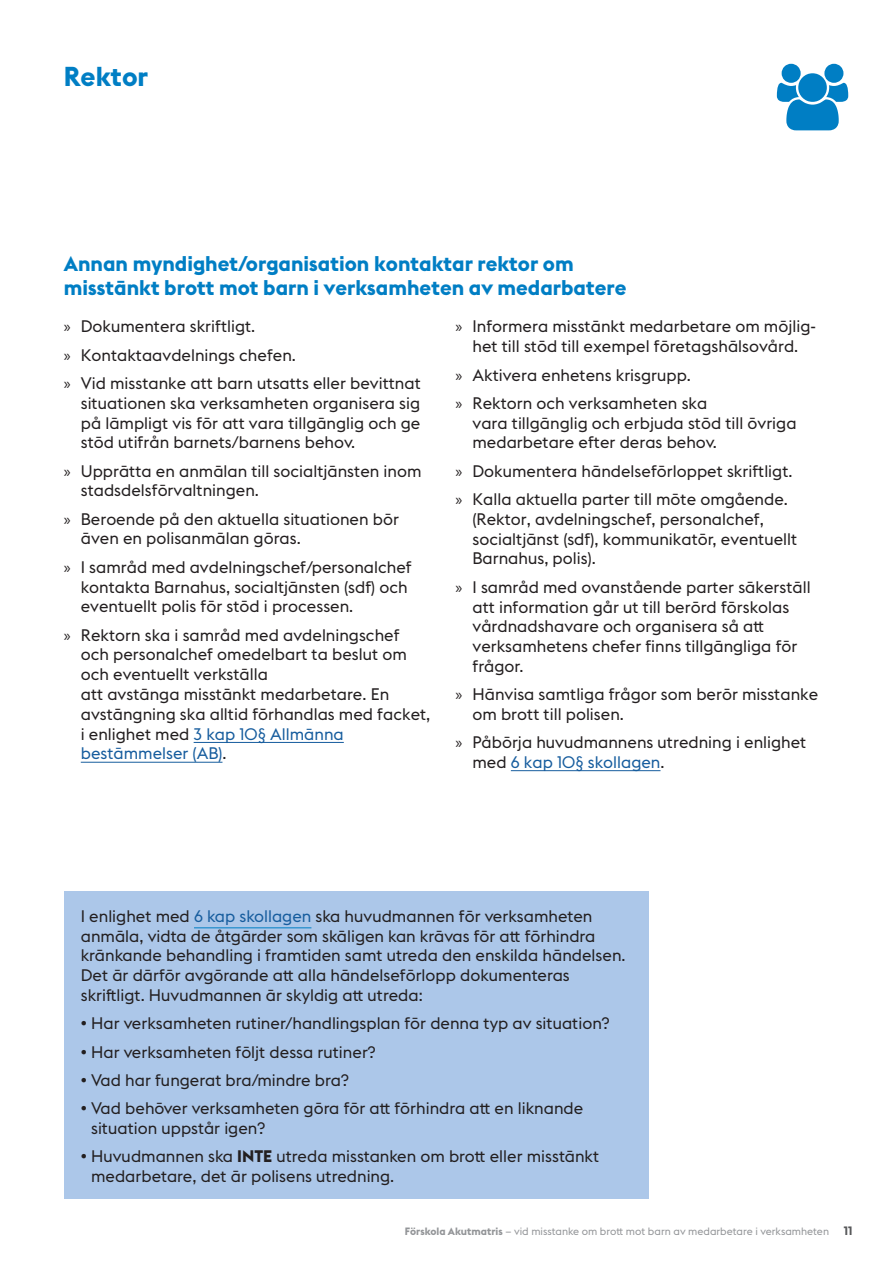
<style>
.page{position:relative;width:893px;height:1263px;background:#fff}
.page>*{position:absolute;margin:0;border:0;box-sizing:border-box;transform-origin:0 0}
.mellis{font:700 27px "Stockholm Type Display";color:#007ec4}
.mellis-2{font:700 21px/24.9px "Stockholm Type Display";color:#007ec4}
.bröd{font:16.5px/19.8px "Stockholm Type Display";color:#231f20}
.t1{font:10.5px "Stockholm Type";color:#939598}
.s1{font-family:"Myriad Pro"}
.s2{color:#175d9e}
.s3{font-weight:700}
.s4{font-weight:700;font-size:12px;color:#57585a}
</style>
<div class="page">
<div style="left:64px;top:891px;width:584px;height:308px;background:#acc7e9"></div>
<hr style="left:194px;top:927px;width:117px;height:1px;background:#007ec4">
<hr style="left:511px;top:770px;width:149px;height:1px;background:#175d9e">
<hr style="left:194px;top:742px;width:150px;height:1px;background:#175d9e">
<hr style="left:81px;top:762px;width:141px;height:1px;background:#175d9e">
<p class="mellis" style="left:64px;top:57px;width:86px">Rektor</p>
<p class="mellis-2" style="left:64px;top:250px;width:564px">Annan myndighet/organisation kontaktar rektor om misstänkt brott mot barn i verksamheten av medarbatere</p>
<p class="bröd" style="left:64px;top:312px;width:359px;line-height:28.3px"><span class="s1">»</span> Dokumentera skriftligt.<br><span class="s1">»</span> Kontakta avdelnings chefen.<br><span class="s1">»</span> Vid misstanke att barn utsatts eller bevittnat</p>
<p class="bröd" style="left:81px;top:392px;width:341px;text-align:justify">situationen ska verksamheten organisera sig på lämpligt vis för att vara tillgänglig och ge stöd utifrån barnets/barnens behov.</p>
<p class="bröd" style="left:81px;top:460px;width:342px;text-indent:-17px"><span class="s1">»</span> Upprätta en anmälan till socialtjänsten inom stadsdelsförvaltningen.</p>
<p class="bröd" style="left:81px;top:508px;width:320px;text-indent:-17px"><span class="s1">»</span> Beroende på den aktuella situationen bör även en polisanmälan göras.</p>
<p class="bröd" style="left:81px;top:556px;width:333px;text-indent:-17px"><span class="s1">»</span> I samråd med avdelnings chef/personal chef kontakta Barnahus, socialtjänsten (sdf) och eventuellt polis för stöd i processen.</p>
<p class="bröd" style="left:81px;top:624px;width:351px;text-indent:-17px"><span class="s1">»</span> Rektorn ska i samråd med avdelningschef och personalchef omedelbart ta beslut om och eventuellt verkställa<br>att avstänga misstänkt medarbetare. En avstängning ska alltid förhandlas med facket, i enlighet med <span class="s2">3 kap 10§ Allmänna bestämmelser (AB)</span>.</p>
<p class="bröd" style="left:455px;top:316px;width:362px;text-align:center"><span class="s1">»</span> Informera misstänkt medarbetare om möjlig&shy;het till stöd till exempel företagshälsovård.</p>
<p class="bröd" style="left:455px;top:360px;width:253px;line-height:28.3px"><span class="s1">»</span> Aktivera enhetens krisgrupp.<br><span class="s1">»</span> Rektorn och verksamheten ska</p>
<p class="bröd" style="left:472px;top:412px;width:326px">vara tillgänglig och erbjuda stöd till övriga medarbetare efter deras behov.</p>
<p class="bröd" style="left:455px;top:456px;width:338px;line-height:28.3px"><span class="s1">»</span> Dokumentera händelse förloppet skriftligt. <span class="s1">»</span> Kalla aktuella parter till möte omgående.</p>
<p class="bröd" style="left:472px;top:508px;width:326px">(Rektor, avdelnings chef, personal chef, socialtjänst (sdf), kommunikatör, eventuellt<br>Barnahus, polis).</p>
<p class="bröd" style="left:472px;top:576px;width:340px;text-indent:-17px"><span class="s1">»</span> I samråd med ovanstående parter säkerställ att information går ut till berörd förskolas vårdnadshavare och organisera så att verksamhetens chefer finns tillgängliga för frågor.</p>
<p class="bröd" style="left:472px;top:684px;width:347px;text-indent:-17px"><span class="s1">»</span> Hänvisa samtliga frågor som berör misstanke om brott till polisen.</p>
<p class="bröd" style="left:472px;top:732px;width:335px;text-indent:-17px"><span class="s1">»</span> Påbörja huvudmannens utredning i enlighet med <span class="s2">6 kap 10§ skollagen</span>.</p>
<p class="bröd" style="left:81px;top:905px;width:546px">I enlighet med <span class="s2">6 kap skollagen</span> ska huvudmannen för verksamheten anmäla, vidta de åtgärder som skäligen kan krävas för att förhindra kränkande behandling i framtiden samt utreda den enskilda händelsen.<br>Det är därför avgörande att alla händelseförlopp dokumenteras skriftligt. Huvudmannen är skyldig att utreda:</p>
<p class="bröd" style="left:81px;top:1013px;width:530px">• Har verksamheten rutiner/handlingsplan för denna typ av situation?</p>
<p class="bröd" style="left:81px;top:1041px;width:296px">• Har verksamheten följt dessa rutiner?</p>
<p class="bröd" style="left:81px;top:1069px;width:269px">• Vad har fungerat bra/mindre bra?</p>
<p class="bröd" style="left:91px;top:1098px;width:494px;text-indent:-10px">• Vad behöver verksamheten göra för att förhindra att en liknande situation uppstår igen?</p>
<p class="bröd" style="left:91px;top:1146px;width:510px;text-indent:-10px">• Huvudmannen ska <span class="s3">INTE</span> utreda misstanken om brott eller misstänkt medarbetare, det är polisens utredning.</p>
<p class="t1" style="left:405px;top:1223px;width:449px"><span class="s3">Förskola Akutmatris</span> – vid misstanke om brott mot barn av medarbetare i verksamheten <span class="s4">11</span></p>
</div>
